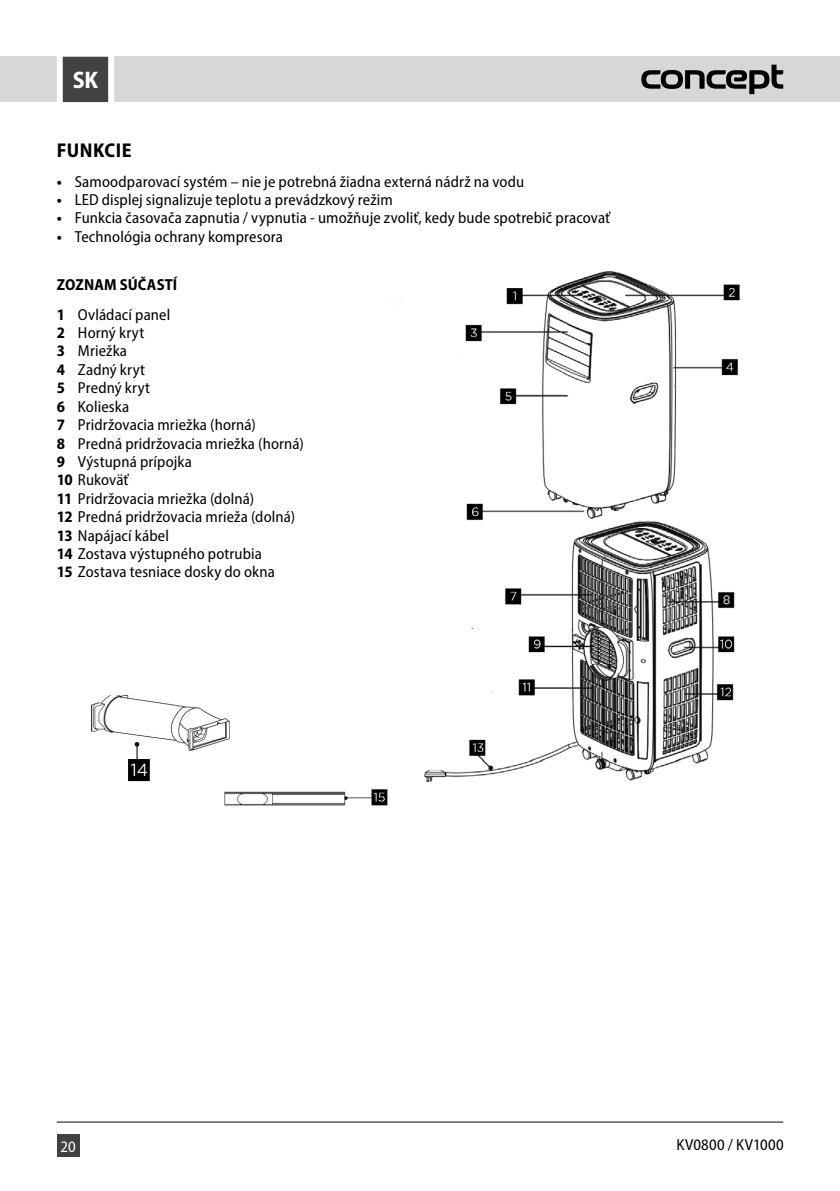
<style>
.page{position:relative;width:840px;height:1191px;background:#fff}
.page>*{position:absolute;margin:0;border:0;box-sizing:border-box;transform-origin:0 0}
.t1{font:700 semi-condensed 24px "Myriad Pro";color:#fff}
.t2{font:700 semi-condensed 20px "Myriad Pro";letter-spacing:.02em;color:#000}
.t3{font:semi-condensed 16px/18.4px "Myriad Pro";letter-spacing:.01em;color:#000}
.t4{font:700 semi-condensed 16px/29.8px "Myriad Pro";letter-spacing:.01em;color:#000}
.t5{font:semi-condensed 16px "Myriad Pro";color:#fff}
.s1{font-weight:700}
.s2{font-weight:400}
</style>
<div class="page">
<div style="left:0;top:57px;width:839px;height:45px;background:#d7d7d7"></div>
<div style="left:57px;top:1134px;width:22px;height:23px;background:#424242"></div>
<svg style="left:641px;top:65px;width:141px;height:29px"></svg>
<svg style="left:54px;top:56px;width:63px;height:47px;background:#787878"></svg>
<hr style="left:57px;top:1121px;width:725px;height:1px;background:#000">
<img style="left:424px;top:271px;width:316px;height:511px">
<img style="left:91px;top:695px;width:139px;height:87px">
<img style="left:217px;top:747px;width:171px;height:59px">
<h1 class="t1" style="left:73px;top:65px;width:27px">SK</h1>
<p class="t2" style="left:57px;top:137px;width:76px">FUNKCIE</p>
<p class="t3" style="left:57px;top:172px;width:468px"><span class="s1">•</span> Samoodparovací systém – nie je potrebná žiadna externá nádrž na vodu</p>
<p class="t3" style="left:57px;top:190px;width:337px"><span class="s1">•</span> LED displej signalizuje teplotu a prevádzkový režim</p>
<p class="t3" style="left:57px;top:208px;width:554px"><span class="s1">•</span> Funkcia časovača zapnutia / vypnutia - umožňuje zvoliť, kedy bude spotrebič pracovať</p>
<p class="t3" style="left:57px;top:227px;width:228px"><span class="s1">•</span> Technológia ochrany kompresora</p>
<p class="t4" style="left:57px;top:269px;width:122px">ZOZNAM SÚČASTÍ<br>1 <span class="s2">Ovládací panel</span></p>
<p class="t3" style="left:57px;top:323px;width:248px"><span class="s1">2</span> Horný kryt<br><span class="s1">3</span> Mriežka<br><span class="s1">4</span> Zadný kryt<br><span class="s1">5</span> Predný kryt<br><span class="s1">6</span> Kolieska<br><span class="s1">7</span> Pridržovacia mriežka (horná)<br><span class="s1">8</span> Predná pridržovacia mriežka (horná)<br><span class="s1">9</span> Výstupná prípojka<br><span class="s1">10</span> Rukoväť<br><span class="s1">11</span> Pridržovacia mriežka (dolná)<br><span class="s1">12</span> Predná pridržovacia mrieža (dolná)<br><span class="s1">13</span> Napájací kábel<br><span class="s1">14</span> Zostava výstupného potrubia<br><span class="s1">15</span> Zostava tesniace dosky do okna</p>
<p class="t3" style="left:676px;top:1135px;width:109px">KV0800 / KV1000</p>
<p class="t5" style="left:60px;top:1136px;width:17px">20</p>
<p class="t3" style="left:736px;top:1135px;width:40px">RK411</p>
</div>
